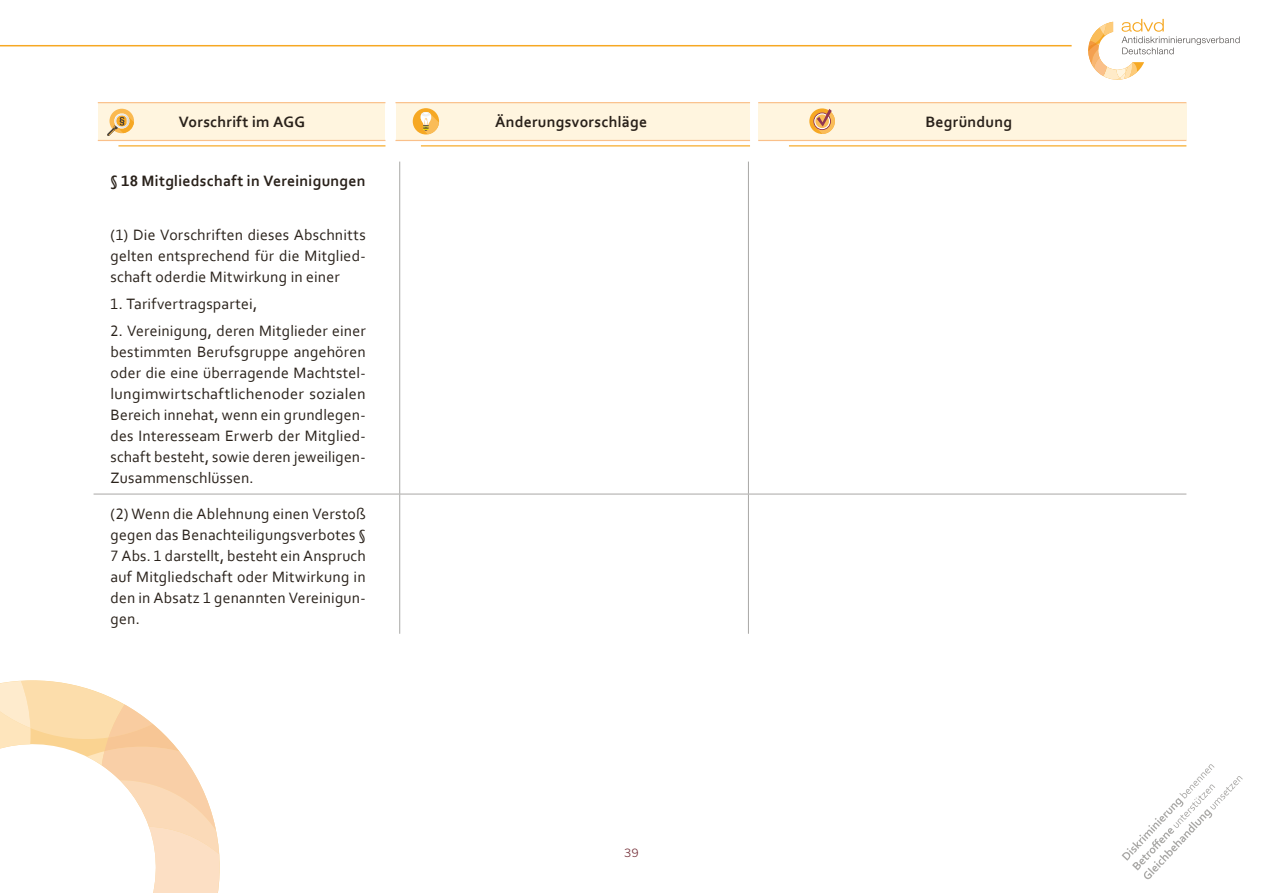
<style>
.page{position:relative;width:1263px;height:893px;background:#fff}
.page>*{position:absolute;margin:0;border:0;box-sizing:border-box;transform-origin:0 0}
.t1{font:15.75px/21px "Corbel";letter-spacing:.01em;color:#29211a;text-align:justify}
.t2{font:700 15.75px "Corbel";letter-spacing:.015em;color:#29211a}
.t3{font:300 11.25px "Libre Franklin";color:#722c35}
</style>
<div class="page">
<div style="left:758px;top:103px;width:428px;height:37px;background:#fff5df"></div>
<div style="left:396px;top:103px;width:354px;height:37px;background:#fff5df"></div>
<div style="left:98px;top:103px;width:287px;height:37px;background:#fff5df"></div>
<svg style="left:1121px;top:764px;width:122px;height:115px"></svg>
<svg style="left:0;top:680px;width:220px;height:213px"></svg>
<svg style="left:1088px;top:19px;width:151px;height:61px"></svg>
<hr style="left:0;top:45px;width:1071px;height:1px;background:#f6a823">
<div style="left:109px;top:109px;width:25px;height:24px;background:#fab950;border-radius:50%"></div>
<svg style="left:107px;top:113px;width:27px;height:23px"></svg>
<div style="left:413px;top:108px;width:26px;height:26px;background:#f6a823;border-radius:50%"></div>
<svg style="left:421px;top:112px;width:18px;height:22px"></svg>
<svg style="left:809px;top:108px;width:26px;height:26px"></svg>
<svg style="left:813px;top:109px;width:22px;height:25px"></svg>
<hr style="left:98px;top:102px;width:287px;height:1px;background:#fac08a">
<hr style="left:118px;top:145px;width:267px;height:1px;background:#f6a823">
<hr style="left:98px;top:140px;width:287px;height:1px;background:#fac08a">
<hr style="left:395px;top:102px;width:355px;height:1px;background:#fac08a">
<hr style="left:421px;top:145px;width:329px;height:1px;background:#f6a823">
<hr style="left:395px;top:140px;width:355px;height:1px;background:#fac08a">
<hr style="left:758px;top:102px;width:428px;height:1px;background:#fac08a">
<hr style="left:789px;top:145px;width:397px;height:1px;background:#f6a823">
<hr style="left:758px;top:140px;width:428px;height:1px;background:#fac08a">
<hr style="left:399px;top:162px;width:1px;height:332px;background:#a9a8a6">
<hr style="left:748px;top:162px;width:1px;height:332px;background:#a9a8a6">
<hr style="left:94px;top:494px;width:306px;height:1px;background:#a9a8a6">
<hr style="left:400px;top:494px;width:348px;height:1px;background:#a9a8a6">
<hr style="left:399px;top:494px;width:1px;height:140px;background:#a9a8a6">
<hr style="left:748px;top:494px;width:438px;height:1px;background:#a9a8a6">
<hr style="left:748px;top:494px;width:1px;height:140px;background:#a9a8a6">
<p class="t2" style="left:179px;top:112px;width:128px">Vorschrift im AGG</p>
<p class="t2" style="left:495px;top:112px;width:154px">Änderungsvorschläge</p>
<p class="t2" style="left:925px;top:112px;width:88px">Begründung</p>
<p class="t2" style="left:111px;top:171px;width:256px">§ 18 Mitgliedschaft in Vereinigungen</p>
<p class="t1" style="left:111px;top:224px;width:257px">(1) Die Vorschriften dieses Abschnitts gelten entsprechend für die Mitglied&shy;schaft oderdie Mitwirkung in einer</p>
<p class="t1" style="left:111px;top:293px;width:148px">1. Tarifvertragspartei,</p>
<p class="t1" style="left:111px;top:320px;width:257px">2. Vereinigung, deren Mitglieder einer bestimmten Berufsgruppe angehören oder die eine überragende Machtstel&shy;lungimwirtschaftlichenoder sozialen Bereich innehat, wenn ein grundlegen&shy;des Interesseam Erwerb der Mitglied&shy;schaft besteht, sowie deren jeweiligen-Zusammenschlüssen.</p>
<p class="t1" style="left:111px;top:502px;width:257px">(2) Wenn die Ablehnung einen Verstoß gegen das Benachteiligungsverbotes § 7 Abs. 1 darstellt, besteht ein Anspruch auf Mitgliedschaft oder Mitwirkung in den in Absatz 1 genannten Vereinigun&shy;gen.</p>
<p class="t3" style="left:624px;top:846px;width:16px">39</p>
</div>
